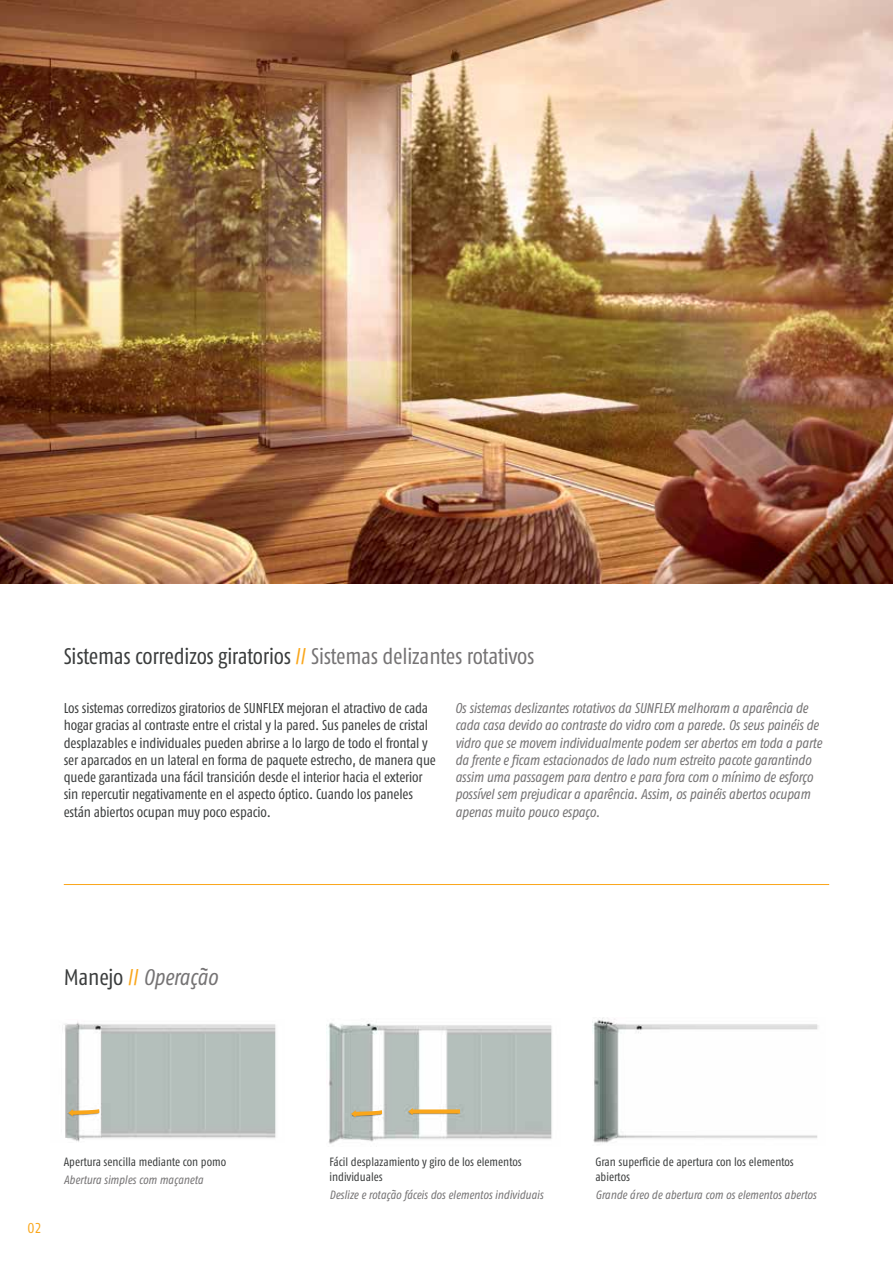
<style>
.page{position:relative;width:893px;height:1263px;background:#fff}
.page>*{position:absolute;margin:0;border:0;box-sizing:border-box;transform-origin:0 0}
.t1{font:22.5px "Fago Co Regular Tf";letter-spacing:-.015em;color:#3a3c3c}
.t2{font:italic 22.5px "Fago Co Regular Tf";letter-spacing:-.01em;color:#757374}
.t3{font:14.25px/17.2px "Fago Co Regular Tf";letter-spacing:-.01em;color:#3a3c3c}
.t4{font:italic 14.25px/17.2px "Fago Co Regular Tf";letter-spacing:-.01em;color:#757374}
.t5{font:14.25px "Fago Co Regular Tf";color:#faa61a}
.t6{font:12px/15px "Fago Co Regular Tf";color:#3a3c3c}
.t7{font:italic 12px "Fago Co Regular Tf";color:#757374}
.s1{color:#faa61a}
.s2{color:#757374}
.s3{font-style:normal;color:#3a3c3c}
.s4{font-style:normal;color:#faa61a}
</style>
<div class="page">
<img style="left:64px;top:1021px;width:212px;height:121px">
<svg style="left:68px;top:1109px;width:31px;height:7px"></svg>
<img style="left:328px;top:1022px;width:224px;height:122px">
<svg style="left:408px;top:1108px;width:52px;height:7px"></svg>
<svg style="left:351px;top:1110px;width:31px;height:7px"></svg>
<img style="left:592px;top:1018px;width:226px;height:125px">
<hr style="left:64px;top:884px;width:765px;height:1px;background:#faa61a">
<img style="left:0;top:0;width:893px;height:584px">
<h1 class="t1" style="left:64px;top:644px;width:472px">Sistemas corredizos giratorios <span class="s1">//</span> <span class="s2">Sistemas delizantes rotativos</span></h1>
<p class="t3" style="left:64px;top:699px;width:374px">Los sistemas corredizos giratorios de SUNFLEX mejoran el atractivo de cada hogar gracias al contraste entre el cristal y la pared. Sus paneles de cristal desplazables e individuales pueden abrirse a lo largo de todo el frontal y ser aparcados en un lateral en forma de paquete estrecho, de manera que quede garantizada una fácil transición desde el interior hacia el exterior sin repercutir negativamente en el aspecto óptico. Cuando los paneles están abiertos ocupan muy poco espacio.</p>
<p class="t4" style="left:455px;top:699px;width:368px">Os sistemas deslizantes rotativos da SUNFLEX melhoram a aparência de cada casa devido ao contraste do vidro com a parede. Os seus painéis de vidro que se movem individualmente podem ser abertos em toda a parte da frente e ficam estacionados de lado num estreito pacote garantindo assim uma passagem para dentro e para fora com o mínimo de esforço possível sem prejudicar a aparência. Assim, os painéis abertos ocupam apenas muito pouco espaço.</p>
<h1 class="t2" style="left:64px;top:965px;width:155px"><span class="s3">Manejo</span> <span class="s4">//</span> Operação</h1>
<p class="t5" style="left:28px;top:1220px;width:16px">02</p>
<p class="t6" style="left:64px;top:1154px;width:164px">Apertura sencilla mediante con pomo</p>
<p class="t7" style="left:64px;top:1173px;width:141px">Abertura simples com maçaneta</p>
<p class="t6" style="left:330px;top:1154px;width:194px">Fácil desplazamiento y giro de los elementos individuales</p>
<p class="t7" style="left:330px;top:1188px;width:215px">Deslize e rotação fáceis dos elementos individuais</p>
<p class="t6" style="left:595px;top:1154px;width:200px">Gran superficie de apertura con los elementos abiertos</p>
<p class="t7" style="left:595px;top:1188px;width:223px">Grande áreo de abertura com os elementos abertos</p>
</div>
